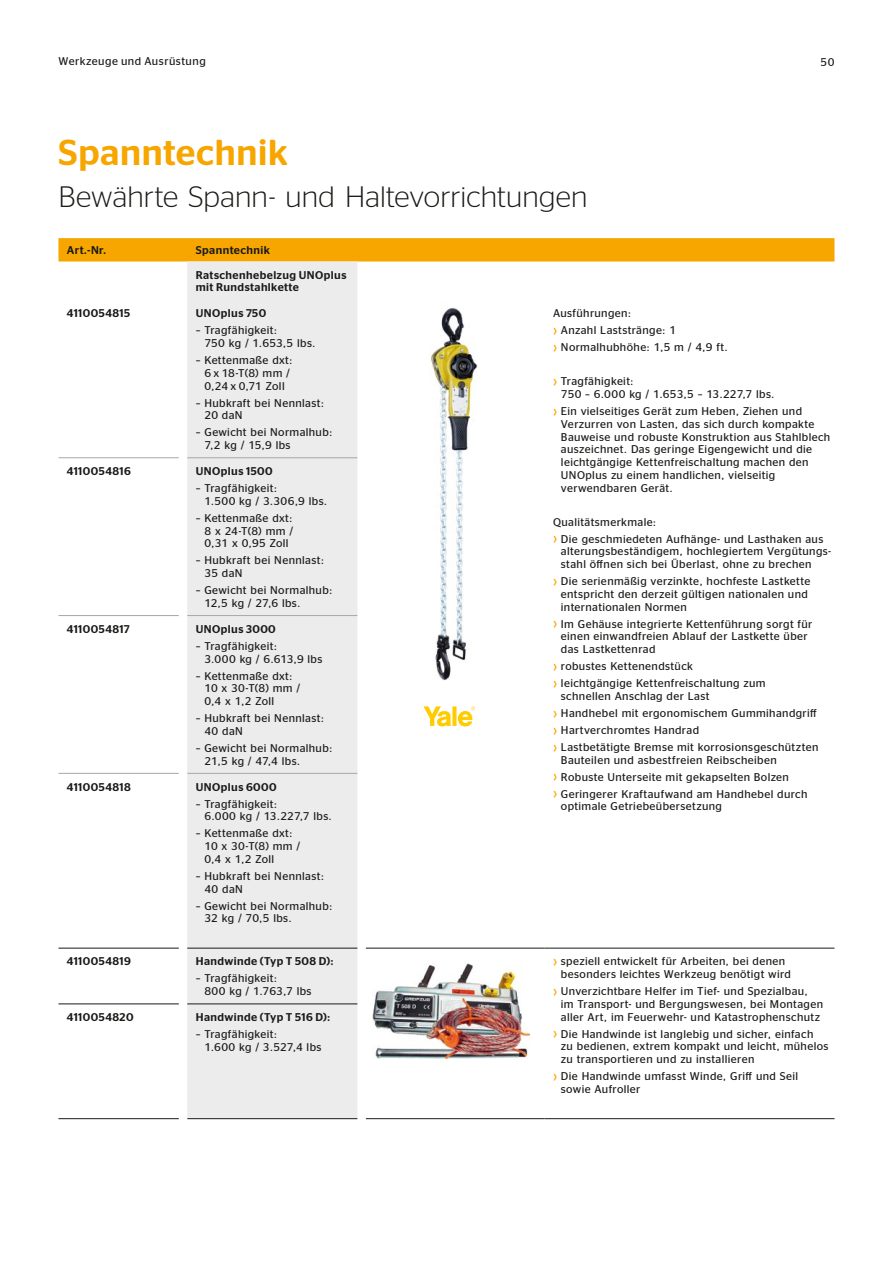
<style>
.page{position:relative;width:893px;height:1263px;background:#fff}
.page>*{position:absolute;margin:0;border:0;box-sizing:border-box;transform-origin:0 0}
.t1{font:500 36px "Continental Stag Sans LCG";letter-spacing:.02em;color:#f7a600}
.t2{font:300 29.55px "Continental Stag Sans LCG";letter-spacing:.005em;color:#1a1a18}
.t3{font:11.25px/12.8px "Continental Stag Sans LCG";letter-spacing:.035em;color:#1a1a18}
.t4{font:500 11.25px/24.6px "Continental Stag Sans LCG";letter-spacing:.04em;color:#1a1a18}
.t5{font:11.25px "Stag Sans";letter-spacing:.045em;color:#1a1a18}
</style>
<div class="page">
<div style="left:58px;top:238px;width:776px;height:23px;background:#f7a600"></div>
<div style="left:187px;top:261px;width:170px;height:857px;background:#ececed"></div>
<hr style="left:58px;top:948px;width:121px;height:1px;background:#1a1a18">
<hr style="left:187px;top:948px;width:170px;height:1px;background:#1a1a18">
<hr style="left:366px;top:948px;width:170px;height:1px;background:#1a1a18">
<hr style="left:544px;top:948px;width:290px;height:1px;background:#1a1a18">
<hr style="left:58px;top:1003px;width:121px;height:1px;background:#1a1a18">
<hr style="left:187px;top:1003px;width:170px;height:1px;background:#1a1a18">
<hr style="left:58px;top:1118px;width:121px;height:1px;background:#1a1a18">
<hr style="left:187px;top:1118px;width:170px;height:1px;background:#1a1a18">
<hr style="left:366px;top:1118px;width:170px;height:1px;background:#1a1a18">
<hr style="left:544px;top:1118px;width:290px;height:1px;background:#1a1a18">
<hr style="left:58px;top:457px;width:121px;height:1px;background:#a7a7a8">
<hr style="left:58px;top:615px;width:121px;height:1px;background:#a7a7a8">
<hr style="left:58px;top:773px;width:121px;height:1px;background:#a7a7a8">
<hr style="left:187px;top:457px;width:170px;height:1px;background:#a7a7a8">
<hr style="left:187px;top:615px;width:170px;height:1px;background:#a7a7a8">
<hr style="left:187px;top:773px;width:170px;height:1px;background:#a7a7a8">
<img style="left:430px;top:308px;width:48px;height:372px">
<svg style="left:423px;top:706px;width:52px;height:20px"></svg>
<img style="left:372px;top:964px;width:157px;height:94px">
<p class="t5" style="left:58px;top:55px;width:149px">Werkzeuge und Ausrüstung</p>
<h1 class="t1" style="left:58px;top:127px;width:231px">Spanntechnik</h1>
<h2 class="t2" style="left:58px;top:176px;width:530px">Bewährte Spann- und Haltevorrichtungen</h2>
<p class="t3" style="left:821px;top:55px;width:15px">50</p>
<p class="t4" style="left:67px;top:237px;width:40px">Art.-Nr.</p>
<p class="t4" style="left:196px;top:237px;width:152px">Spanntechnik<br>Ratschenhebelzug UNOplus</p>
<p class="t4" style="left:196px;top:274px;width:105px">mit Rundstahlkette</p>
<p class="t4" style="left:67px;top:300px;width:65px">4110054815</p>
<p class="t4" style="left:196px;top:300px;width:72px">UNOplus 750</p>
<p class="t3" style="left:204px;top:323px;width:113px;text-indent:-9px">– Tragfähigkeit:<br>750 kg / 1.653,5 lbs.</p>
<p class="t3" style="left:196px;top:353px;width:98px;text-align:center">– Kettenmaße dxt:<br>6 x 18-T(8) mm /<br>0,24 x 0,71 Zoll</p>
<p class="t3" style="left:204px;top:396px;width:121px;text-indent:-9px">– Hubkraft bei Nennlast:<br>20 daN</p>
<p class="t3" style="left:204px;top:425px;width:129px;text-indent:-9px">– Gewicht bei Normalhub:<br>7,2 kg / 15,9 lbs</p>
<p class="t4" style="left:67px;top:458px;width:65px">4110054816</p>
<p class="t4" style="left:196px;top:458px;width:78px">UNOplus 1500</p>
<p class="t3" style="left:204px;top:481px;width:124px;text-indent:-9px">– Tragfähigkeit:<br>1.500 kg / 3.306,9 lbs.</p>
<p class="t3" style="left:204px;top:511px;width:90px;text-align:justify;text-indent:-9px">– Kettenmaße dxt:<br>8 x 24-T(8) mm / 0,31 x 0,95 Zoll</p>
<p class="t3" style="left:204px;top:553px;width:121px;text-indent:-9px">– Hubkraft bei Nennlast:<br>35 daN</p>
<p class="t3" style="left:204px;top:583px;width:129px;text-indent:-9px">– Gewicht bei Normalhub:<br>12,5 kg / 27,6 lbs.</p>
<p class="t4" style="left:67px;top:616px;width:64px">4110054817</p>
<p class="t4" style="left:196px;top:616px;width:81px">UNOplus 3000</p>
<p class="t3" style="left:204px;top:639px;width:119px;text-indent:-9px">– Tragfähigkeit:<br>3.000 kg / 6.613,9 lbs</p>
<p class="t3" style="left:204px;top:668px;width:97px;text-indent:-9px">– Kettenmaße dxt:<br>10 x 30-T(8) mm /<br>0,4 x 1,2 Zoll</p>
<p class="t3" style="left:204px;top:711px;width:121px;text-indent:-9px">– Hubkraft bei Nennlast:<br>40 daN</p>
<p class="t3" style="left:204px;top:741px;width:129px;text-indent:-9px">– Gewicht bei Normalhub:<br>21,5 kg / 47,4 lbs.</p>
<p class="t4" style="left:67px;top:773px;width:65px">4110054818</p>
<p class="t4" style="left:196px;top:773px;width:82px">UNOplus 6000</p>
<p class="t3" style="left:204px;top:796px;width:129px;text-indent:-9px">– Tragfähigkeit:<br>6.000 kg / 13.227,7 lbs.</p>
<p class="t3" style="left:204px;top:826px;width:97px;text-indent:-9px">– Kettenmaße dxt:<br>10 x 30-T(8) mm /<br>0,4 x 1,2 Zoll</p>
<p class="t3" style="left:204px;top:869px;width:121px;text-indent:-9px">– Hubkraft bei Nennlast:<br>40 daN</p>
<p class="t3" style="left:204px;top:898px;width:129px;text-indent:-9px">– Gewicht bei Normalhub:<br>32 kg / 70,5 lbs.</p>
<p class="t4" style="left:67px;top:948px;width:65px">4110054819</p>
<p class="t4" style="left:196px;top:948px;width:139px">Handwinde (Typ T 508 D):</p>
<p class="t3" style="left:204px;top:971px;width:109px;text-indent:-9px">– Tragfähigkeit:<br>800 kg / 1.763,7 lbs</p>
<p class="t4" style="left:67px;top:1004px;width:68px">4110054820</p>
<p class="t4" style="left:196px;top:1004px;width:136px">Handwinde (Typ T 516 D):</p>
<p class="t3" style="left:204px;top:1027px;width:119px;text-indent:-9px">– Tragfähigkeit:<br>1.600 kg / 3.527,4 lbs</p>
<p class="t3" style="left:561px;top:304px;width:168px;line-height:17px;text-indent:-8px">Ausführungen:<br>Anzahl Laststränge: 1<br>Normalhubhöhe: 1,5 m / 4,9 ft.</p>
<p class="t3" style="left:561px;top:374px;width:215px">Tragfähigkeit:<br>750 – 6.000 kg / 1.653,5 – 13.227,7 lbs.</p>
<p class="t3" style="left:561px;top:404px;width:271px">Ein vielseitiges Gerät zum Heben, Ziehen und Verzurren von Lasten, das sich durch kompakte Bauweise und robuste Konstruktion aus Stahlblech auszeichnet. Das geringe Eigengewicht und die leichtgängige Kettenfreischaltung machen den UNOplus zu einem handlichen, vielseitig verwendbaren Gerät.</p>
<p class="t3" style="left:561px;top:512px;width:264px;line-height:17px;text-indent:-8px">Qualitätsmerkmale:<br>Die geschmiedeten Aufhänge- und Lasthaken aus</p>
<p class="t3" style="left:561px;top:544px;width:272px">alterungsbeständigem, hochlegiertem Vergütungs&shy;stahl öffnen sich bei Überlast, ohne zu brechen</p>
<p class="t3" style="left:561px;top:574px;width:251px">Die serienmäßig verzinkte, hochfeste Lastkette entspricht den derzeit gültigen nationalen und internationalen Normen</p>
<p class="t3" style="left:561px;top:616px;width:253px">Im Gehäuse integrierte Kettenführung sorgt für einen einwandfreien Ablauf der Lastkette über das Lastkettenrad</p>
<p class="t3" style="left:561px;top:657px;width:206px;line-height:17px">robustes Kettenendstück leichtgängige Kettenfreischaltung zum</p>
<p class="t3" style="left:561px;top:687px;width:259px;line-height:17px">schnellen Anschlag der Last<br>Handhebel mit ergonomischem Gummihandgriff Hartverchromtes Handrad<br>Lastbetätigte Bremse mit korrosionsgeschützten</p>
<p class="t3" style="left:561px;top:750px;width:248px;line-height:17px">Bauteilen und asbestfreien Reibscheiben<br>Robuste Unterseite mit gekapselten Bolzen<br>Geringerer Kraftaufwand am Handhebel durch</p>
<p class="t3" style="left:561px;top:799px;width:163px">optimale Getriebeübersetzung</p>
<p class="t3" style="left:561px;top:954px;width:232px">speziell entwickelt für Arbeiten, bei denen besonders leichtes Werkzeug benötigt wird</p>
<p class="t3" style="left:561px;top:984px;width:264px">Unverzichtbare Helfer im Tief- und Spezialbau, im Transport- und Bergungswesen, bei Montagen aller Art, im Feuerwehr- und Katastrophenschutz</p>
<p class="t3" style="left:561px;top:1026px;width:269px">Die Handwinde ist langlebig und sicher, einfach<br>zu bedienen, extrem kompakt und leicht, mühelos zu transportieren und zu installieren</p>
<p class="t3" style="left:561px;top:1069px;width:239px">Die Handwinde umfasst Winde, Griff und Seil sowie Aufroller</p>
</div>
